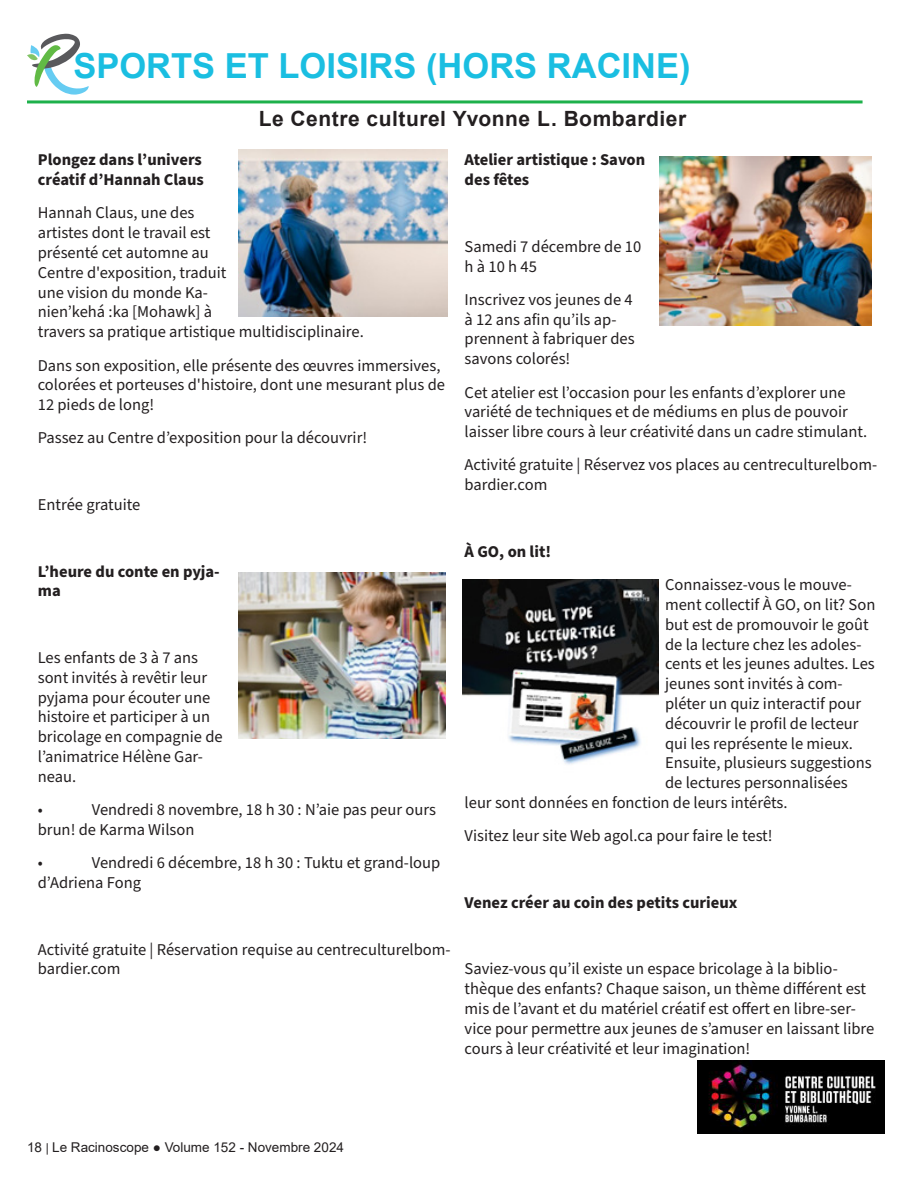
<style>
.page{position:relative;width:918px;height:1188px;background:#fff}
.page>*{position:absolute;margin:0;border:0;box-sizing:border-box;transform-origin:0 0}
.Texte_d_introduction{font:700 34.5px "Arial";color:#1abee1}
.Corps_de_texte_11{font:700 21px "Arial";letter-spacing:.025em;color:#231f20}
.Texte_d_introduction-2{font:16.5px/19.8px "Source Sans Pro";color:#231f20}
.Texte_d_introduction-3{font:700 16.5px/19.8px "Source Sans Pro";color:#231f20}
.t1{font:13.5px "Arial";color:#231f20}
.s1{font-size:12px}
</style>
<div class="page">
<svg style="left:27px;top:34px;width:62px;height:61px"></svg>
<hr style="left:27px;top:100px;width:836px;height:3px;background:#1eb14b">
<img style="left:698px;top:1060px;width:187px;height:74px">
<img style="left:238px;top:149px;width:210px;height:168px">
<img style="left:238px;top:573px;width:207px;height:166px">
<img style="left:659px;top:156px;width:212px;height:169px">
<img style="left:463px;top:579px;width:195px;height:186px">
<p class="Texte_d_introduction" style="left:73px;top:42px;width:619px">SPORTS ET LOISIRS (HORS RACINE)</p>
<p class="Corps_de_texte_11" style="left:259px;top:104px;width:429px">Le Centre culturel Yvonne L. Bombardier</p>
<p class="Texte_d_introduction-3" style="left:38px;top:150px;width:168px">Plongez dans l’univers créatif d’Hannah Claus</p>
<p class="Texte_d_introduction-2" style="left:38px;top:204px;width:328px">Hannah Claus, une des<br>artistes dont le travail est<br>présenté cet automne au<br>Centre d'exposition, traduit<br>une vision du monde Ka-<br>nien’kehá :ka [Mohawk] à<br>travers sa pratique artistique multidisciplinaire.</p>
<p class="Texte_d_introduction-2" style="left:38px;top:356px;width:409px">Dans son exposition, elle présente des œuvres immersives, colorées et porteuses d'histoire, dont une mesurant plus de<br>12 pieds de long!</p>
<p class="Texte_d_introduction-2" style="left:38px;top:429px;width:331px">Passez au Centre d’exposition pour la découvrir!</p>
<p class="Texte_d_introduction-3" style="left:465px;top:150px;width:182px">Atelier artistique : Savon des fêtes</p>
<p class="Texte_d_introduction-2" style="left:465px;top:237px;width:178px">Samedi 7 décembre de 10 h à 10 h 45</p>
<p class="Texte_d_introduction-2" style="left:465px;top:290px;width:172px">Inscrivez vos jeunes de 4 à 12 ans afin qu’ils ap&shy;prennent à fabriquer des savons colorés!</p>
<p class="Texte_d_introduction-2" style="left:465px;top:383px;width:404px">Cet atelier est l’occasion pour les enfants d’explorer une variété de techniques et de médiums en plus de pouvoir laisser libre cours à leur créativité dans un cadre stimulant.</p>
<p class="Texte_d_introduction-2" style="left:465px;top:456px;width:414px">Activité gratuite | Réservez vos places au centreculturelbom&shy;bardier.com</p>
<p class="Texte_d_introduction-2" style="left:38px;top:495px;width:104px">Entrée gratuite</p>
<p class="Texte_d_introduction-3" style="left:38px;top:562px;width:184px">L’heure du conte en pyja&shy;ma</p>
<p class="Texte_d_introduction-2" style="left:38px;top:648px;width:186px">Les enfants de 3 à 7 ans sont invités à revêtir leur pyjama pour écouter une histoire et participer à un bricolage en compagnie de l’animatrice Hélène Gar&shy;neau.</p>
<p class="Texte_d_introduction-2" style="left:38px;top:800px;width:7px">•</p>
<p class="Texte_d_introduction-2" style="left:38px;top:800px;width:400px;text-indent:54px">Vendredi 8 novembre, 18 h 30 : N’aie pas peur ours brun! de Karma Wilson</p>
<p class="Texte_d_introduction-2" style="left:38px;top:853px;width:7px">•</p>
<p class="Texte_d_introduction-2" style="left:38px;top:853px;width:404px;text-indent:54px">Vendredi 6 décembre, 18 h 30 : Tuktu et grand-loup d’Adriena Fong</p>
<p class="Texte_d_introduction-2" style="left:38px;top:940px;width:414px">Activité gratuite | Réservation requise au centreculturelbom&shy;bardier.com</p>
<p class="Texte_d_introduction-3" style="left:465px;top:542px;width:88px">À GO, on lit!</p>
<p class="Texte_d_introduction-2" style="left:665px;top:575px;width:188px">Connaissez-vous le mouve-</p>
<p class="Texte_d_introduction-2" style="left:665px;top:595px;width:212px">ment collectif À GO, on lit? Son</p>
<p class="Texte_d_introduction-2" style="left:665px;top:615px;width:205px">but est de promouvoir le goût</p>
<p class="Texte_d_introduction-2" style="left:665px;top:635px;width:198px">de la lecture chez les adoles-</p>
<p class="Texte_d_introduction-2" style="left:665px;top:655px;width:211px">cents et les jeunes adultes. Les</p>
<p class="Texte_d_introduction-2" style="left:665px;top:674px;width:179px">jeunes sont invités à com-</p>
<p class="Texte_d_introduction-2" style="left:665px;top:694px;width:198px">pléter un quiz interactif pour</p>
<p class="Texte_d_introduction-2" style="left:665px;top:714px;width:195px">découvrir le profil de lecteur</p>
<p class="Texte_d_introduction-2" style="left:665px;top:734px;width:189px">qui les représente le mieux.</p>
<p class="Texte_d_introduction-2" style="left:665px;top:754px;width:208px">Ensuite, plusieurs suggestions</p>
<p class="Texte_d_introduction-2" style="left:665px;top:773px;width:184px">de lectures personnalisées</p>
<p class="Texte_d_introduction-2" style="left:465px;top:793px;width:324px">leur sont données en fonction de leurs intérêts.</p>
<p class="Texte_d_introduction-2" style="left:465px;top:826px;width:310px">Visitez leur site Web agol.ca pour faire le test!</p>
<p class="Texte_d_introduction-3" style="left:465px;top:893px;width:274px">Venez créer au coin des petits curieux</p>
<p class="Texte_d_introduction-2" style="left:465px;top:960px;width:411px">Saviez-vous qu’il existe un espace bricolage à la biblio&shy;thèque des enfants? Chaque saison, un thème différent est mis de l’avant et du matériel créatif est offert en libre-ser&shy;vice pour permettre aux jeunes de s’amuser en laissant libre cours à leur créativité et leur imagination!</p>
<p class="t1" style="left:27px;top:1138px;width:319px">18 <span class="s1">|</span> Le Racinoscope ● Volume 152 - Novembre 2024</p>
</div>
